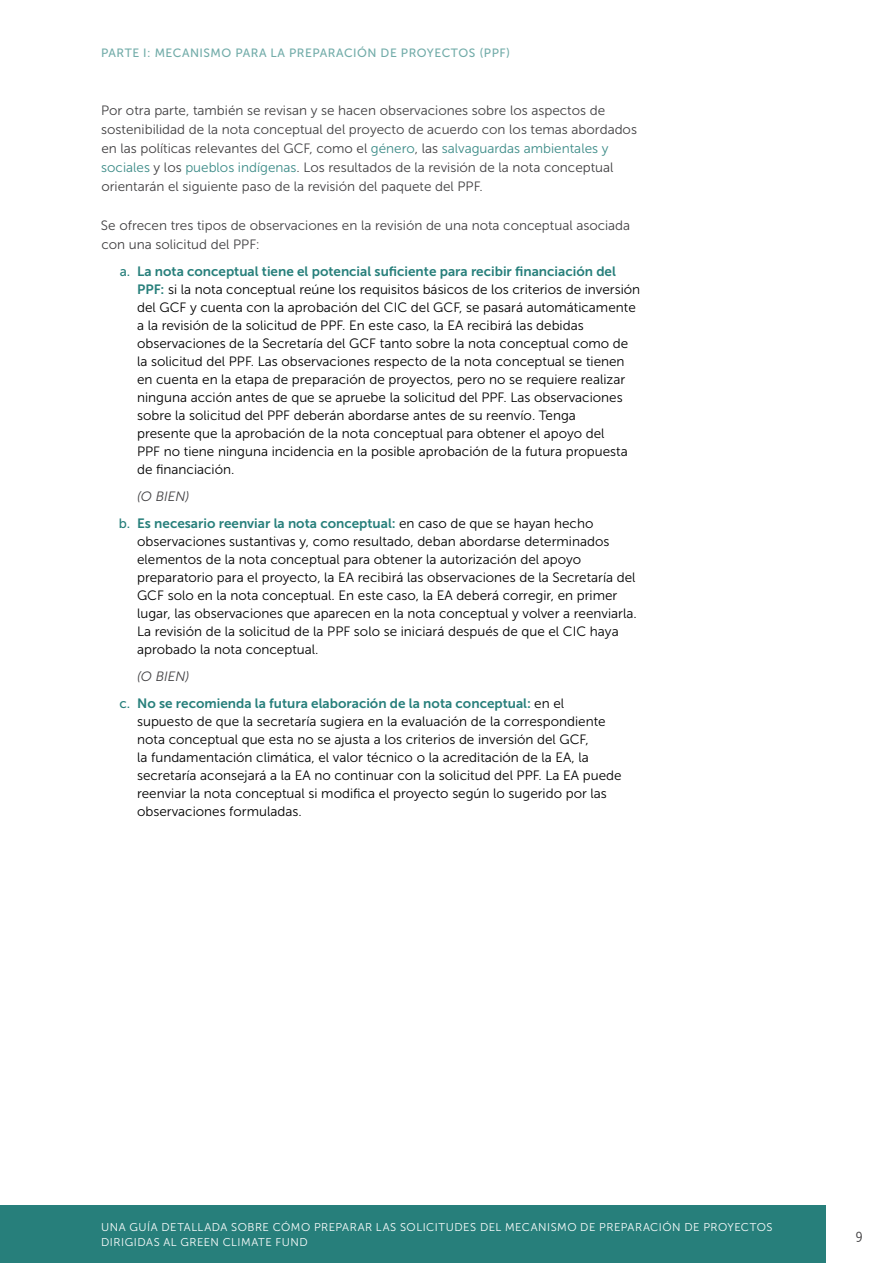
<style>
.page{position:relative;width:893px;height:1263px;background:#fff}
.page>*{position:absolute;margin:0;border:0;box-sizing:border-box;transform-origin:0 0}
.t1{font:15px "Museo Sans Cond 300";color:#414042}
.t2{font:13.5px/18px "Museo Sans 300";color:#000}
.Body_copy{font:13.5px/19.2px "Museo Sans 300";color:#414042}
.Bulleted_list_-_1st{font:italic 13.5px "Museo Sans 300";color:#414042}
.t3{font:12px "Museo Sans 500";letter-spacing:.04em;color:#72aca9}
.t4{font:11.25px/15px "Museo Sans 300";letter-spacing:.045em;color:#fff}
.s1{color:#3d8c88}
.s2{font-family:"Museo Sans 500";color:#277f7b}
.s3{font-family:"Museo Sans 700";color:#277f7b}
</style>
<div class="page">
<div style="left:0;top:1205px;width:826px;height:58px;background:#277f7b"></div>
<p class="t3" style="left:101px;top:47px;width:411px">PARTE I: MECANI SMO PARA LA PREPARACI ÓN DE PROYECTOS (PPF)</p>
<p class="Body_copy" style="left:101px;top:101px;width:537px">Por otra parte, también se revisan y se hacen observaciones sobre los aspectos de sostenibilidad de la nota conceptual del proyecto de acuerdo con los temas abordados en las políticas relevantes del GCF, como el <span class="s1">género</span>, las <span class="s1">salvaguardas ambientales y sociales</span> y los <span class="s1">pueblos indígenas</span>. Los resultados de la revisión de la nota conceptual orientarán el siguiente paso de la revisión del paquete del PPF.</p>
<p class="Body_copy" style="left:101px;top:215px;width:531px">Se ofrecen tres tipos de observaciones en la revisión de una nota conceptual asociada con una solicitud del PPF:</p>
<p class="t2" style="left:137px;top:262px;width:505px;text-indent:-17px"><span class="s2">A.</span> <span class="s3">La nota conceptual tiene el potencial suficiente para recibir financiación del PPF:</span> si la nota conceptual reúne los requisitos básicos de los criterios de inversión del GCF y cuenta con la aprobación del CIC del GCF, se pasará automáticamente a la revisión de la solicitud de PPF. En este caso, la EA recibirá las debidas observaciones de la Secretaría del GCF tanto sobre la nota conceptual como de la solicitud del PPF. Las observaciones respecto de la nota conceptual se tienen en cuenta en la etapa de preparación de proyectos, pero no se requiere realizar ninguna acción antes de que se apruebe la solicitud del PPF. Las observaciones sobre la solicitud del PPF deberán abordarse antes de su reenvío. Tenga<br>presente que la aprobación de la nota conceptual para obtener el apoyo del<br>PPF no tiene ninguna incidencia en la posible aprobación de la futura propuesta de financiación.</p>
<p class="Bulleted_list_-_1st" style="left:137px;top:489px;width:54px">(O BIEN)</p>
<p class="t2" style="left:137px;top:514px;width:501px;text-indent:-18px"><span class="s2">B.</span> <span class="s3">Es necesario reenviar la nota conceptual:</span> en caso de que se hayan hecho observaciones sustantivas y, como resultado, deban abordarse determinados elementos de la nota conceptual para obtener la autorización del apoyo preparatorio para el proyecto, la EA recibirá las observaciones de la Secretaría del GCF solo en la nota conceptual. En este caso, la EA deberá corregir, en primer lugar, las observaciones que aparecen en la nota conceptual y volver a reenviarla.<br>La revisión de la solicitud de la PPF solo se iniciará después de que el CIC haya aprobado la nota conceptual.</p>
<p class="Bulleted_list_-_1st" style="left:137px;top:669px;width:54px">(O BIEN)</p>
<p class="t2" style="left:137px;top:694px;width:486px;text-indent:-18px"><span class="s2">C.</span> <span class="s3">No se recomienda la futura elaboración de la nota conceptual:</span> en el supuesto de que la secretaría sugiera en la evaluación de la correspondiente nota conceptual que esta no se ajusta a los criterios de inversión del GCF,<br>la fundamentación climática, el valor técnico o la acreditación de la EA, la secretaría aconsejará a la EA no continuar con la solicitud del PPF. La EA puede reenviar la nota conceptual si modifica el proyecto según lo sugerido por las observaciones formuladas.</p>
<p class="t4" style="left:101px;top:1220px;width:673px">UNA GUÍA DETALLADA SOBRE CÓMO PREPARAR LAS SOLICITUDES DEL MECANISMO DE PREPARACIÓN DE PROYECTOS<br>DIRIGIDAS AL GREEN CLIMATE FUND</p>
<p class="t1" style="left:856px;top:1227px;width:8px">9</p>
</div>
